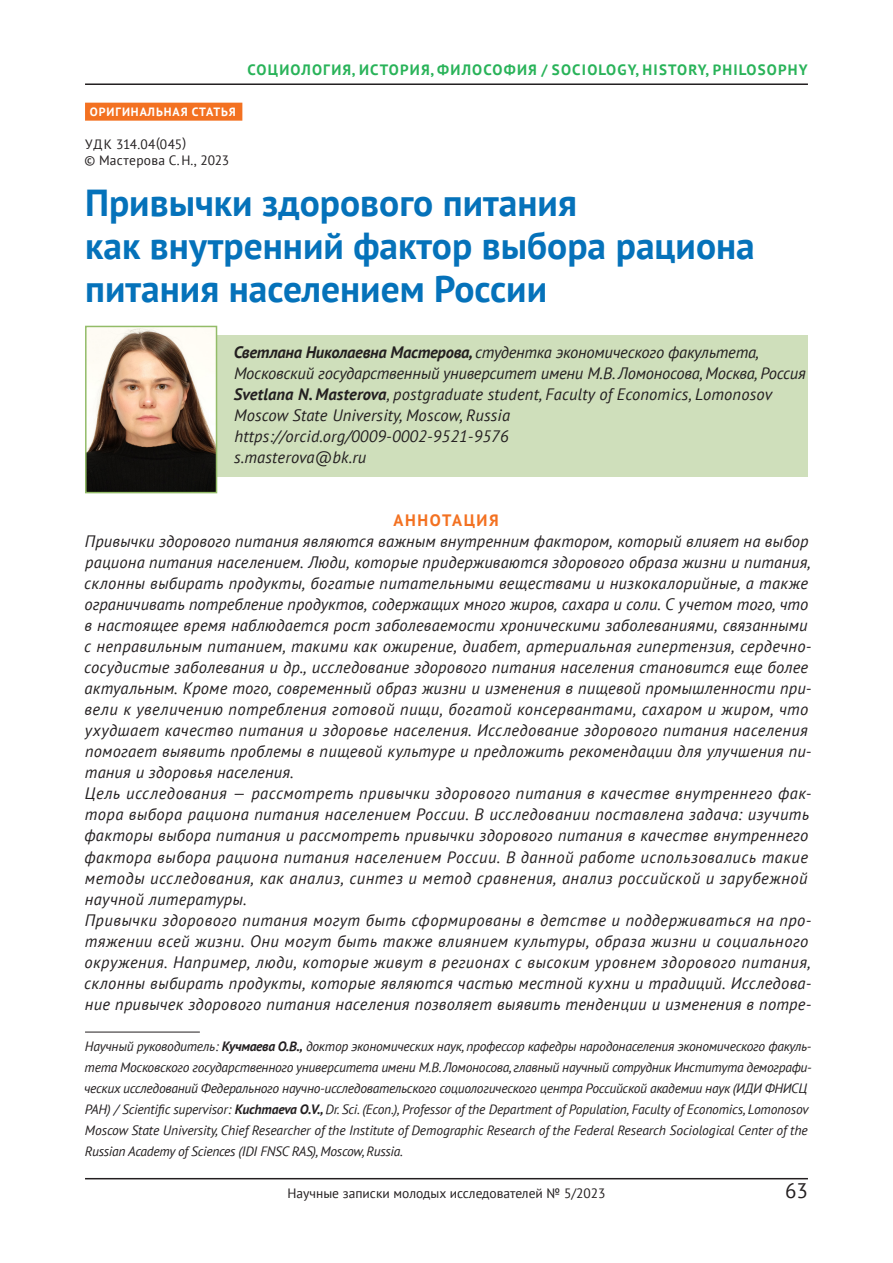
<style>
.page{position:relative;width:893px;height:1263px;background:#fff}
.page>*{position:absolute;margin:0;border:0;box-sizing:border-box;transform-origin:0 0}
.t1{font:700 37.5px/42.8px "PT Sans";color:#0572ba}
.t2{font:21px "PT Sans";color:#231f20}
.t3{font:italic 16.5px/21px "PT Sans";letter-spacing:.015em;color:#231f20}
.t4{font:italic 16.5px/21px "PT Sans";letter-spacing:-.005em;color:#231f20}
.t5{font:700 16.5px "PT Sans";letter-spacing:.095em;color:#f37121}
.t6{font:700 15px "PT Sans";letter-spacing:.08em;color:#29b359}
.t7{font:italic 13.5px/21px "PT Sans";letter-spacing:-.02em;color:#231f20}
.t8{font:13.5px/16.5px "PT Sans";color:#231f20}
.t9{font:700 12px "PT Sans";color:#fff}
.s1{font-weight:700}
</style>
<div class="page">
<hr style="left:85px;top:1178px;width:723px;height:1px;background:#231f20">
<hr style="left:85px;top:83px;width:723px;height:2px;background:#231f20">
<div style="left:85px;top:335px;width:723px;height:142px;background:#cfdfbb"></div>
<div style="left:85px;top:103px;width:157px;height:18px;background:#f37121"></div>
<img style="left:88px;top:329px;width:126px;height:161px">
<div style="left:85px;top:326px;width:132px;height:167px;border:2px solid #93bc68"></div>
<hr style="left:85px;top:1032px;width:115px;height:1px;background:#231f20">
<p class="t6" style="left:248px;top:60px;width:44px">СОЦИОЛО</p>
<p class="t6" style="left:323px;top:60px;width:47px">ГИЯ, ИСТОРИ</p>
<p class="t6" style="left:421px;top:60px;width:41px">Я, ФИЛОСО</p>
<p class="t6" style="left:504px;top:60px;width:166px">ФИЯ / SOCIOLOGY, HISTO</p>
<p class="t6" style="left:689px;top:60px;width:69px">RY, PHILOSO</p>
<p class="t6" style="left:778px;top:60px;width:31px">PHY</p>
<p class="t9" style="left:90px;top:103px;width:9px">ОРИ</p>
<p class="t9" style="left:116px;top:103px;width:16px">ГИНАЛ</p>
<p class="t9" style="left:156px;top:103px;width:44px">ЬНАЯ СТАТ</p>
<p class="t9" style="left:221px;top:103px;width:16px">ЬЯ</p>
<p class="t8" style="left:85px;top:135px;width:146px">УДК 314.04(045)<br>© Мастерова С.Н., 2023</p>
<h1 class="t1" style="left:85px;top:181px;width:671px">Привычки здорового питания<br>как внутренний фактор выбора рациона питания населением России</h1>
<p class="t4" style="left:234px;top:342px;width:573px"><span class="s1">Светлана Николаевна Мастерова,</span> студентка экономического факультета, Московский государственный университет имени М.В. Ломоносова, Москва, Россия <span class="s1">Svetlana N. Masterova</span>, postgraduate student, Faculty of Economics, Lomonosov Moscow State University, Moscow, Russia<br>https://orcid.org/0009-0002-9521-9576<br>s.masterova@bk.ru</p>
<p class="t5" style="left:394px;top:510px;width:105px">Аннотация</p>
<p class="t3" style="left:84px;top:531px;width:729px">Привычки здорового питания являются важным внутренним фактором, который влияет на выбор рациона питания населением. Люди, которые придерживаются здорового образа жизни и питания, склонны выбирать продукты, богатые питательными веществами и низкокалорийные, а также ограничивать потребление продуктов, содержащих много жиров, сахара и соли. С учетом того, что в настоящее время наблюдается рост заболеваемости хроническими заболеваниями, связанными с неправильным питанием, такими как ожирение, диабет, артериальная гипертензия, сердечно&shy;сосудистые заболевания и др., исследование здорового питания населения становится еще более актуальным. Кроме того, современный образ жизни и изменения в пищевой промышленности при&shy;вели к увеличению потребления готовой пищи, богатой консервантами, сахаром и жиром, что ухудшает качество питания и здоровье населения. Исследование здорового питания населения помогает выявить проблемы в пищевой культуре и предложить рекомендации для улучшения пи&shy;тания и здоровья населения.<br>Цель исследования — рассмотреть привычки здорового питания в качестве внутреннего фак&shy;тора выбора рациона питания населением России. В исследовании поставлена задача: изучить факторы выбора питания и рассмотреть привычки здорового питания в качестве внутреннего фактора выбора рациона питания населением России. В данной работе использовались такие методы исследования, как анализ, синтез и метод сравнения, анализ российской и зарубежной научной литературы.<br>Привычки здорового питания могут быть сформированы в детстве и поддерживаться на про&shy;тяжении всей жизни. Они могут быть также влиянием культуры, образа жизни и социального окружения. Например, люди, которые живут в регионах с высоким уровнем здорового питания, склонны выбирать продукты, которые являются частью местной кухни и традиций. Исследова&shy;ние привычек здорового питания населения позволяет выявить тенденции и изменения в потре-</p>
<p class="t7" style="left:84px;top:1036px;width:729px">Научный руководитель: <span class="s1">Кучмаева О.В.,</span> доктор экономических наук, профессор кафедры народонаселения экономического факуль&shy;тета Московского государственного университета имени М.В. Ломоносова, главный научный сотрудник Института демографи&shy;ческих исследований Федерального научно-исследовательского социологического центра Российской академии наук (ИДИ ФНИСЦ РАН) / Scientific supervisor: <span class="s1">Kuchmaeva O.V.,</span> Dr. Sci. (Econ.), Professor of the Department of Population, Faculty of Economics, Lomonosov Moscow State University, Chief Researcher of the Institute of Demographic Research of the Federal Research Sociological Center of the Russian Academy of Sciences (IDI FNSC RAS), Moscow, Russia.</p>
<p class="t8" style="left:287px;top:1185px;width:320px">Научные записки молодых исследователей № 5/2023</p>
<p class="t2" style="left:785px;top:1177px;width:24px">63</p>
</div>
